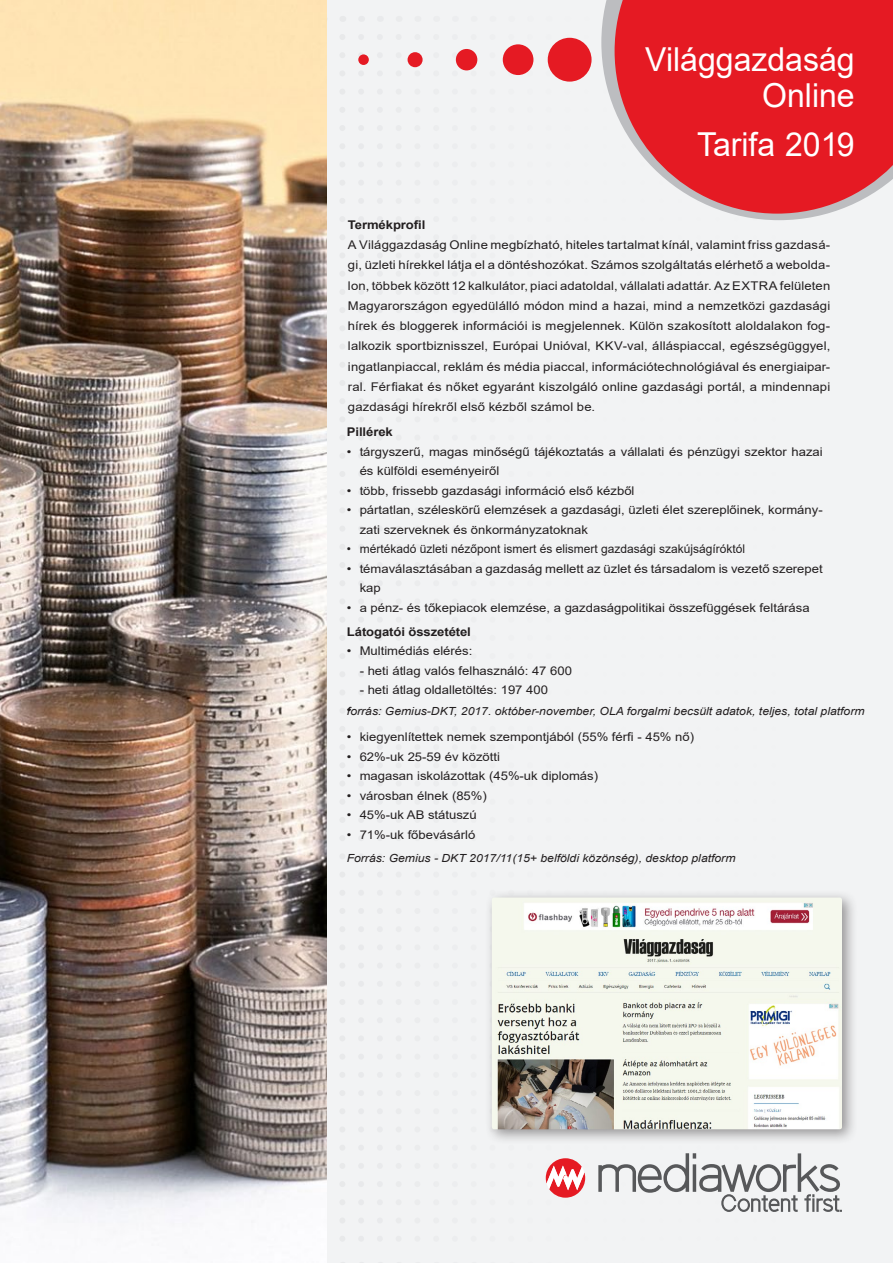
<style>
.page{position:relative;width:893px;height:1263px;background:#fff}
.page>*{position:absolute;margin:0;border:0;box-sizing:border-box;transform-origin:0 0}
.t1{font:33px/36px "Arial";color:#fff;text-align:right}
.t2{font:12px/20.2px "Arial";color:#231f20;scale:1.09 1}
.t3{font:12px "Arial";color:#231f20}
.t4{font:700 12px "Arial";letter-spacing:-.005em;color:#231f20;scale:1.09 1}
.t5{font:italic 11.25px "Arial";color:#231f20;scale:1.09 1}
</style>
<div class="page">
<div style="left:4px;top:0;width:889px;height:1263px;background:#f2f3f4"></div>
<svg style="left:326px;top:37px;width:1px;height:1216px"></svg>
<div style="left:615px;top:0;width:278px;height:194px;background:#e51a23"></div>
<svg style="left:548px;top:38px;width:44px;height:44px"></svg>
<div style="left:503px;top:44px;width:30px;height:31px;background:#e51a23;border-radius:50%"></div>
<div style="left:456px;top:49px;width:21px;height:21px;background:#e51a23;border-radius:50%"></div>
<div style="left:408px;top:52px;width:15px;height:15px;background:#e51a23;border-radius:50%"></div>
<div style="left:358px;top:54px;width:11px;height:11px;background:#e51a23;border-radius:50%"></div>
<img style="left:0;top:0;width:326px;height:1263px">
<svg style="left:598px;top:33px;width:274px;height:1179px"></svg>
<svg style="left:546px;top:37px;width:43px;height:1161px"></svg>
<div style="left:484px;top:890px;width:374px;height:255px;background:#231f20;opacity:.45"></div>
<img style="left:492px;top:897px;width:350px;height:232px">
<h1 class="t1" style="left:645px;top:42px;width:211px">Világgazdaság<br>Online</h1>
<h1 class="t1" style="left:697px;top:126px;width:159px">Tarifa 2019</h1>
<p class="t4" style="left:348px;top:216px;width:72px">Termékprofil</p>
<p class="t2" style="left:348px;top:235px;width:444px;text-align:justify">A Világgazdaság Online megbízható, hiteles tartalmat kínál, valamint friss gazdasá&shy;gi, üzleti hírekkel látja el a döntéshozókat. Számos szolgáltatás elérhető a webolda&shy;lon, többek között 12 kalkulátor, piaci adatoldal, vállalati adattár. Az EXTRA felületen Magyarországon egyedülálló módon mind a hazai, mind a nemzetközi gazdasági hírek és bloggerek információi is megjelennek. Külön szakosított aloldalakon fog&shy;lalkozik sportbiznisszel, Európai Unióval, KKV-val, álláspiaccal, egészségüggyel, ingatlanpiaccal, reklám és média piaccal, információtechnológiával és energiaipar&shy;ral. Férfiakat és nőket egyaránt kiszolgáló online gazdasági portál, a mindennapi gazdasági hírekről első kézből számol be.</p>
<p class="t4" style="left:347px;top:423px;width:44px">Pillérek</p>
<p class="t2" style="left:360px;top:441px;width:426px;line-height:19.5px;text-indent:-13px">• tárgyszerű, magas minőségű tájékoztatás a vállalati és pénzügyi szektor hazai és külföldi eseményeiről</p>
<p class="t2" style="left:347px;top:480px;width:265px">• több, frissebb gazdasági információ első kézből</p>
<p class="t2" style="left:360px;top:500px;width:426px;line-height:19.5px;text-indent:-13px">• pártatlan, széleskörű elemzések a gazdasági, üzleti élet szereplőinek, kormány&shy;zati szerveknek és önkormányzatoknak</p>
<p class="t3" style="left:347px;top:541px;width:400px">• mértékadó üzleti nézőpont ismert és elismert gazdasági szakújságíróktól</p>
<p class="t2" style="left:360px;top:558px;width:426px;line-height:19.5px;text-indent:-13px">• témaválasztásában a gazdaság mellett az üzlet és társadalom is vezető szerepet kap</p>
<p class="t2" style="left:347px;top:597px;width:426px">• a pénz- és tőkepiacok elemzése, a gazdaságpolitikai összefüggések feltárása</p>
<p class="t4" style="left:347px;top:623px;width:115px">Látogatói összetétel</p>
<p class="t2" style="left:347px;top:641px;width:117px">• Multimédiás elérés:</p>
<p class="t2" style="left:360px;top:660px;width:196px">- heti átlag valós felhasználó: 47 600</p>
<p class="t2" style="left:360px;top:680px;width:174px">- heti átlag oldalletöltés: 197 400</p>
<p class="t2" style="left:347px;top:699px;width:6px">•</p>
<p class="t2" style="left:347px;top:726px;width:320px">• kiegyenlítettek nemek szempontjából (55% férfi - 45% nő)</p>
<p class="t2" style="left:347px;top:746px;width:142px">• 62%-uk 25-59 év közötti</p>
<p class="t2" style="left:347px;top:765px;width:232px">• magasan iskolázottak (45%-uk diplomás)</p>
<p class="t2" style="left:347px;top:785px;width:130px">• városban élnek (85%)</p>
<p class="t2" style="left:347px;top:804px;width:121px">• 45%-uk AB státuszú</p>
<p class="t2" style="left:347px;top:824px;width:119px">• 71%-uk főbevásárló</p>
<p class="t5" style="left:347px;top:704px;width:476px">forrás: Gemius-DKT, 2017. október-november, OLA forgalmi becsült adatok, teljes, total platform</p>
<p class="t5" style="left:347px;top:850px;width:358px">Forrás: Gemius - DKT 2017/11(15+ belföldi közönség), desktop platform</p>
</div>
